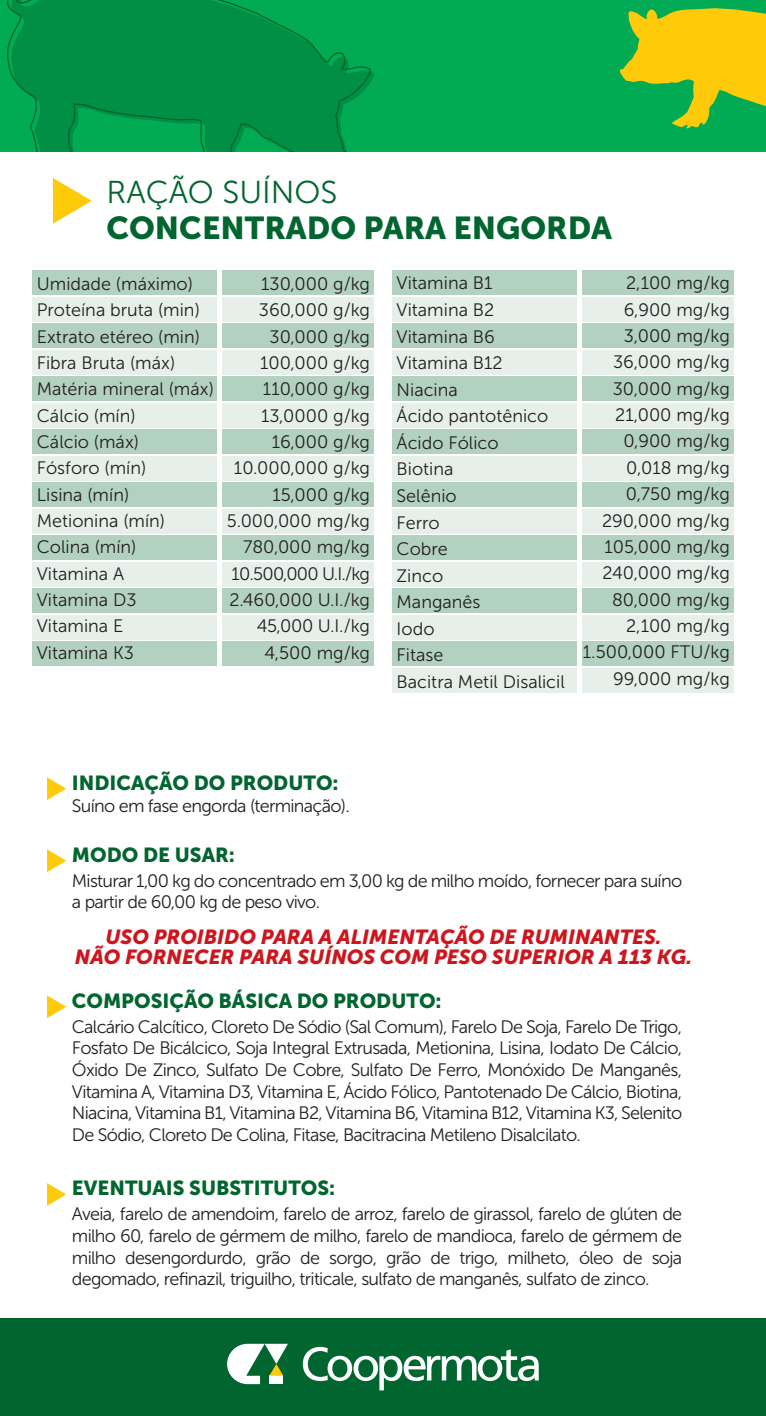
<style>
.page{position:relative;width:766px;height:1416px;background:#fff}
.page>*{position:absolute;margin:0;border:0;box-sizing:border-box;transform-origin:0 0}
.t1{font:31.5px "Museo Sans 900";color:#00652e}
.t2{font:31.5px "Museo Sans 300";color:#00652e}
.t3{font:italic 20.25px/19.8px "Museo Sans 900";color:#cd151d;text-align:center}
.t4{font:20.25px "Museo Sans 900";color:#00652e}
.t5{font:18px/26.3px "Museo Sans 300";color:#231f20;text-align:justify}
.t6{font:18px/21.6px "Museo Sans 300";letter-spacing:-.04em;color:#231f20}
</style>
<div class="page">
<div style="left:0;top:1317px;width:765px;height:98px;background:#00652e"></div>
<div style="left:0;top:0;width:765px;height:151px;background:#00ab54"></div>
<svg style="left:303px;top:1346px;width:235px;height:44px"></svg>
<svg style="left:227px;top:1343px;width:61px;height:40px"></svg>
<svg style="left:53px;top:178px;width:39px;height:46px"></svg>
<svg style="left:47px;top:849px;width:19px;height:23px"></svg>
<svg style="left:47px;top:777px;width:19px;height:23px"></svg>
<svg style="left:47px;top:995px;width:19px;height:23px"></svg>
<svg style="left:47px;top:1183px;width:19px;height:22px"></svg>
<svg style="left:7px;top:0;width:364px;height:151px;fill:#008f44"></svg>
<svg style="left:619px;top:8px;width:146px;height:121px"></svg>
<div style="left:32px;top:271px;width:185px;height:24px;background:#b3d1c0"></div>
<div style="left:32px;top:297px;width:185px;height:24px;background:#e6efea"></div>
<div style="left:222px;top:271px;width:152px;height:24px;background:#b3d1c0"></div>
<div style="left:222px;top:297px;width:152px;height:24px;background:#e6efea"></div>
<div style="left:32px;top:324px;width:185px;height:24px;background:#b3d1c0"></div>
<div style="left:32px;top:350px;width:185px;height:24px;background:#e6efea"></div>
<div style="left:222px;top:324px;width:152px;height:24px;background:#b3d1c0"></div>
<div style="left:222px;top:350px;width:152px;height:24px;background:#e6efea"></div>
<div style="left:32px;top:376px;width:185px;height:25px;background:#b3d1c0"></div>
<div style="left:32px;top:403px;width:185px;height:24px;background:#e6efea"></div>
<div style="left:222px;top:376px;width:152px;height:25px;background:#b3d1c0"></div>
<div style="left:222px;top:403px;width:152px;height:24px;background:#e6efea"></div>
<div style="left:32px;top:429px;width:185px;height:25px;background:#b3d1c0"></div>
<div style="left:32px;top:456px;width:185px;height:24px;background:#e6efea"></div>
<div style="left:222px;top:429px;width:152px;height:25px;background:#b3d1c0"></div>
<div style="left:222px;top:456px;width:152px;height:24px;background:#e6efea"></div>
<div style="left:32px;top:482px;width:185px;height:25px;background:#b3d1c0"></div>
<div style="left:32px;top:509px;width:185px;height:24px;background:#e6efea"></div>
<div style="left:222px;top:482px;width:152px;height:25px;background:#b3d1c0"></div>
<div style="left:222px;top:509px;width:152px;height:24px;background:#e6efea"></div>
<div style="left:32px;top:535px;width:185px;height:25px;background:#b3d1c0"></div>
<div style="left:32px;top:562px;width:185px;height:24px;background:#e6efea"></div>
<div style="left:222px;top:535px;width:152px;height:25px;background:#b3d1c0"></div>
<div style="left:222px;top:562px;width:152px;height:24px;background:#e6efea"></div>
<div style="left:392px;top:562px;width:184px;height:24px;background:#e6efea"></div>
<div style="left:582px;top:562px;width:151px;height:24px;background:#e6efea"></div>
<div style="left:32px;top:588px;width:185px;height:25px;background:#b3d1c0"></div>
<div style="left:222px;top:588px;width:152px;height:25px;background:#b3d1c0"></div>
<div style="left:32px;top:615px;width:185px;height:24px;background:#e6efea"></div>
<div style="left:222px;top:615px;width:152px;height:24px;background:#e6efea"></div>
<div style="left:32px;top:641px;width:185px;height:24px;background:#b3d1c0"></div>
<div style="left:222px;top:641px;width:152px;height:24px;background:#b3d1c0"></div>
<div style="left:392px;top:588px;width:184px;height:25px;background:#b3d1c0"></div>
<div style="left:582px;top:588px;width:151px;height:25px;background:#b3d1c0"></div>
<div style="left:392px;top:615px;width:184px;height:24px;background:#e6efea"></div>
<div style="left:582px;top:615px;width:151px;height:24px;background:#e6efea"></div>
<div style="left:392px;top:641px;width:184px;height:24px;background:#b3d1c0"></div>
<div style="left:392px;top:668px;width:184px;height:24px;background:#e6efea"></div>
<div style="left:582px;top:668px;width:151px;height:24px;background:#e6efea"></div>
<div style="left:582px;top:641px;width:151px;height:24px;background:#b3d1c0"></div>
<div style="left:392px;top:271px;width:184px;height:24px;background:#b3d1c0"></div>
<div style="left:392px;top:297px;width:184px;height:24px;background:#e6efea"></div>
<div style="left:582px;top:271px;width:151px;height:24px;background:#b3d1c0"></div>
<div style="left:582px;top:297px;width:151px;height:24px;background:#e6efea"></div>
<div style="left:392px;top:324px;width:184px;height:24px;background:#b3d1c0"></div>
<div style="left:392px;top:350px;width:184px;height:24px;background:#e6efea"></div>
<div style="left:582px;top:324px;width:151px;height:24px;background:#b3d1c0"></div>
<div style="left:582px;top:350px;width:151px;height:24px;background:#e6efea"></div>
<div style="left:392px;top:376px;width:184px;height:25px;background:#b3d1c0"></div>
<div style="left:392px;top:403px;width:184px;height:24px;background:#e6efea"></div>
<div style="left:582px;top:376px;width:151px;height:25px;background:#b3d1c0"></div>
<div style="left:582px;top:403px;width:151px;height:24px;background:#e6efea"></div>
<div style="left:392px;top:429px;width:184px;height:25px;background:#b3d1c0"></div>
<div style="left:392px;top:456px;width:184px;height:24px;background:#e6efea"></div>
<div style="left:582px;top:429px;width:151px;height:25px;background:#b3d1c0"></div>
<div style="left:582px;top:456px;width:151px;height:24px;background:#e6efea"></div>
<div style="left:392px;top:482px;width:184px;height:25px;background:#b3d1c0"></div>
<div style="left:392px;top:509px;width:184px;height:24px;background:#e6efea"></div>
<div style="left:582px;top:482px;width:151px;height:25px;background:#b3d1c0"></div>
<div style="left:582px;top:509px;width:151px;height:24px;background:#e6efea"></div>
<div style="left:392px;top:535px;width:184px;height:25px;background:#b3d1c0"></div>
<div style="left:582px;top:535px;width:151px;height:25px;background:#b3d1c0"></div>
<h1 class="t2" style="left:107px;top:175px;width:232px">RAÇÃO SUÍNOS</h1>
<h1 class="t1" style="left:107px;top:210px;width:507px">CONCENTRADO PARA ENGORDA</h1>
<p class="t5" style="left:37px;top:271px;width:178px;text-align:left">Umidade (máximo)<br>Proteína bruta (min)<br>Extrato etéreo (min)<br>Fibra Bruta (máx)<br>Matéria mineral (máx)<br>Cálcio (mín)<br>Cálcio (máx)<br>Fósforo (mín)<br>Lisina (mín)<br>Metionina (mín)<br>Colina (mín)<br>Vitamina A<br>Vitamina D3<br>Vitamina E<br>Vitamina K3</p>
<p class="t5" style="left:227px;top:271px;width:145px;text-align:right">130,000 g/kg<br>360,000 g/kg<br>30,000 g/kg<br>100,000 g/kg<br>110,000 g/kg<br>13,0000 g/kg<br>16,000 g/kg<br>10.000,000 g/kg<br>15,000 g/kg<br>5.000,000 mg/kg<br>780,000 mg/kg<br>10.500,000 U.I./kg<br>2.460,000 U.I./kg<br>45,000 U.I./kg<br>4,500 mg/kg</p>
<p class="t5" style="left:396px;top:270px;width:170px;text-align:left">Vitamina B1<br>Vitamina B2<br>Vitamina B6<br>Vitamina B12<br>Niacina<br>Ácido pantotênico<br>Ácido Fólico<br>Biotina<br>Selênio<br>Ferro<br>Cobre<br>Zinco<br>Manganês<br>Iodo<br>Fitase<br>Bacitra Metil Disalicil</p>
<p class="t5" style="left:582px;top:270px;width:148px;text-align:right">2,100 mg/kg<br>6,900 mg/kg<br>3,000 mg/kg<br>36,000 mg/kg<br>30,000 mg/kg<br>21,000 mg/kg<br>0,900 mg/kg<br>0,018 mg/kg<br>0,750 mg/kg<br>290,000 mg/kg<br>105,000 mg/kg<br>240,000 mg/kg<br>80,000 mg/kg<br>2,100 mg/kg<br>1.500,000 FTU/kg<br>99,000 mg/kg</p>
<p class="t4" style="left:72px;top:771px;width:268px">INDICAÇÃO DO PRODUTO:</p>
<p class="t6" style="left:72px;top:795px;width:279px">Suíno em fase engorda (terminação).</p>
<p class="t4" style="left:72px;top:843px;width:165px">MODO DE USAR:</p>
<p class="t6" style="left:72px;top:869px;width:611px">Misturar 1,00 kg do concentrado em 3,00 kg de milho moído, fornecer para suíno a partir de 60,00 kg de peso vivo.</p>
<p class="t3" style="left:75px;top:926px;width:618px">USO PROIBIDO PARA A ALIMENTAÇÃO DE RUMINANTES.<br>NÃO FORNECER PARA SUÍNOS COM PESO SUPERIOR A 113 KG.</p>
<p class="t4" style="left:72px;top:989px;width:371px">COMPOSIÇÃO BÁSICA DO PRODUTO:</p>
<p class="t5" style="left:72px;top:1015px;width:611px;line-height:21.6px">Calcário Calcítico, Cloreto De Sódio (Sal Comum), Farelo De Soja, Farelo De Trigo, Fosfato De Bicálcico, Soja Integral Extrusada, Metionina, Lisina, Iodato De Cálcio, Óxido De Zinco, Sulfato De Cobre, Sulfato De Ferro, Monóxido De Manganês, Vitamina A, Vitamina D3, Vitamina E, Ácido Fólico, Pantotenado De Cálcio, Biotina, Niacina, Vitamina B1, Vitamina B2, Vitamina B6, Vitamina B12, Vitamina K3, Selenito De Sódio, Cloreto De Colina, Fitase, Bacitracina Metileno Disalcilato.</p>
<p class="t4" style="left:72px;top:1176px;width:265px">EVENTUAIS SUBSTITUTOS:</p>
<p class="t5" style="left:72px;top:1203px;width:611px;line-height:21.6px">Aveia, farelo de amendoim, farelo de arroz, farelo de girassol, farelo de glúten de milho 60, farelo de gérmem de milho, farelo de mandioca, farelo de gérmem de milho desengordurdo, grão de sorgo, grão de trigo, milheto, óleo de soja degomado, refinazil, triguilho, triticale, sulfato de manganês, sulfato de zinco.</p>
</div>
